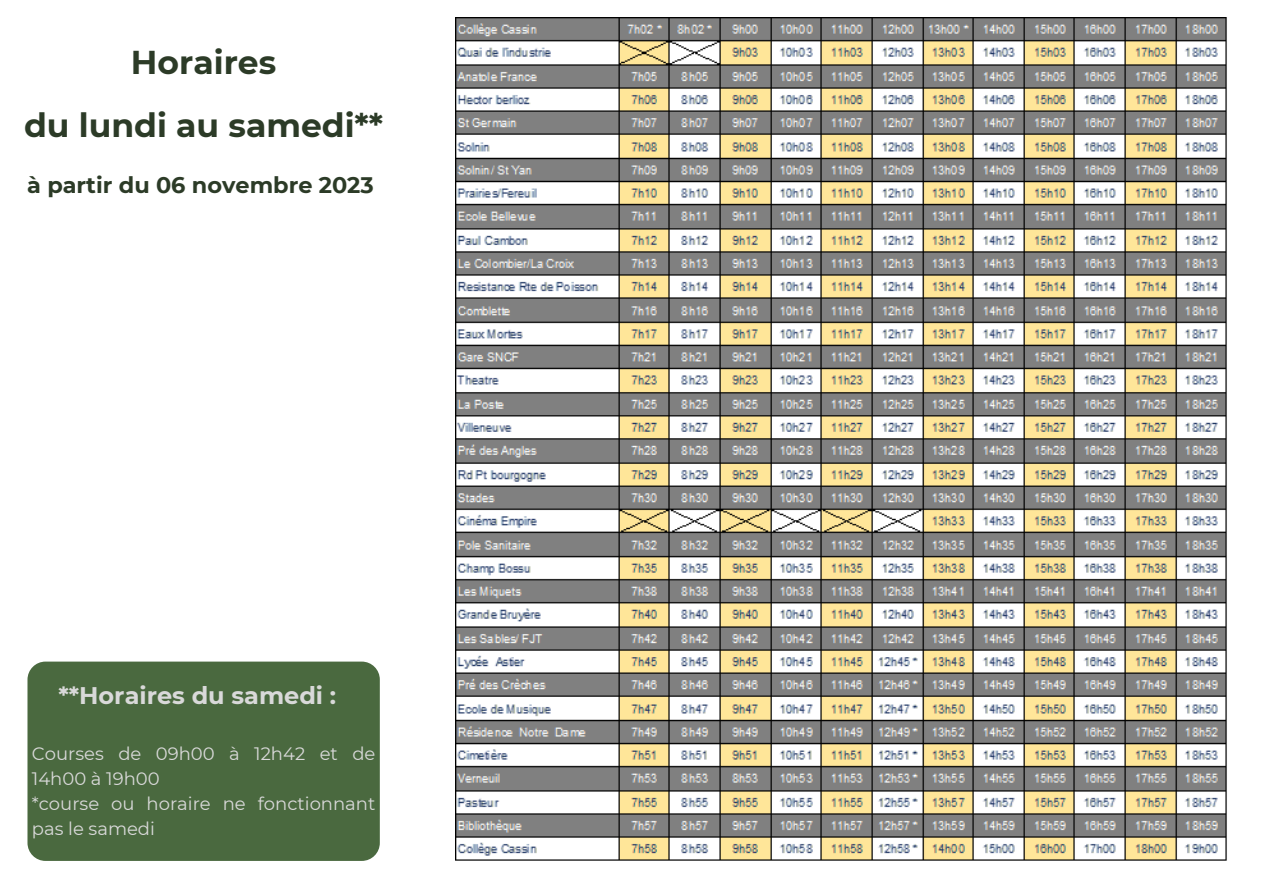
<style>
.page{position:relative;width:1263px;height:894px;background:#fff}
.page>*{position:absolute;margin:0;border:0;box-sizing:border-box;transform-origin:0 0}
.t1{font:700 33px "Montserrat";color:#2c3b27}
.t2{font:700 24px "Montserrat";color:#d9d9d9}
.t3{font:700 22.35px "Montserrat";color:#2c3b27}
.t4{font:18px/24.8px "Montserrat";color:#d9d9d9}
</style>
<div class="page">
<div style="left:27px;top:661px;width:353px;height:199px;background:#4a693f;border-radius:18px"></div>
<img style="left:455px;top:17px;width:772px;height:844px">
<p class="t1" style="left:131px;top:42px;width:147px">Horaires</p>
<p class="t1" style="left:24px;top:104px;width:361px">du lundi au samedi**</p>
<p class="t3" style="left:27px;top:171px;width:348px">à partir du 06 novembre 2023</p>
<p class="t2" style="left:58px;top:680px;width:279px">**Horaires du samedi :</p>
<p class="t4" style="left:32px;top:741px;width:345px">Courses de 09h00 à 12h42 et de<br>14h00 à 19h00</p>
<p class="t4" style="left:32px;top:790px;width:345px">*course ou horaire ne fonctionnant pas le samedi</p>
</div>
